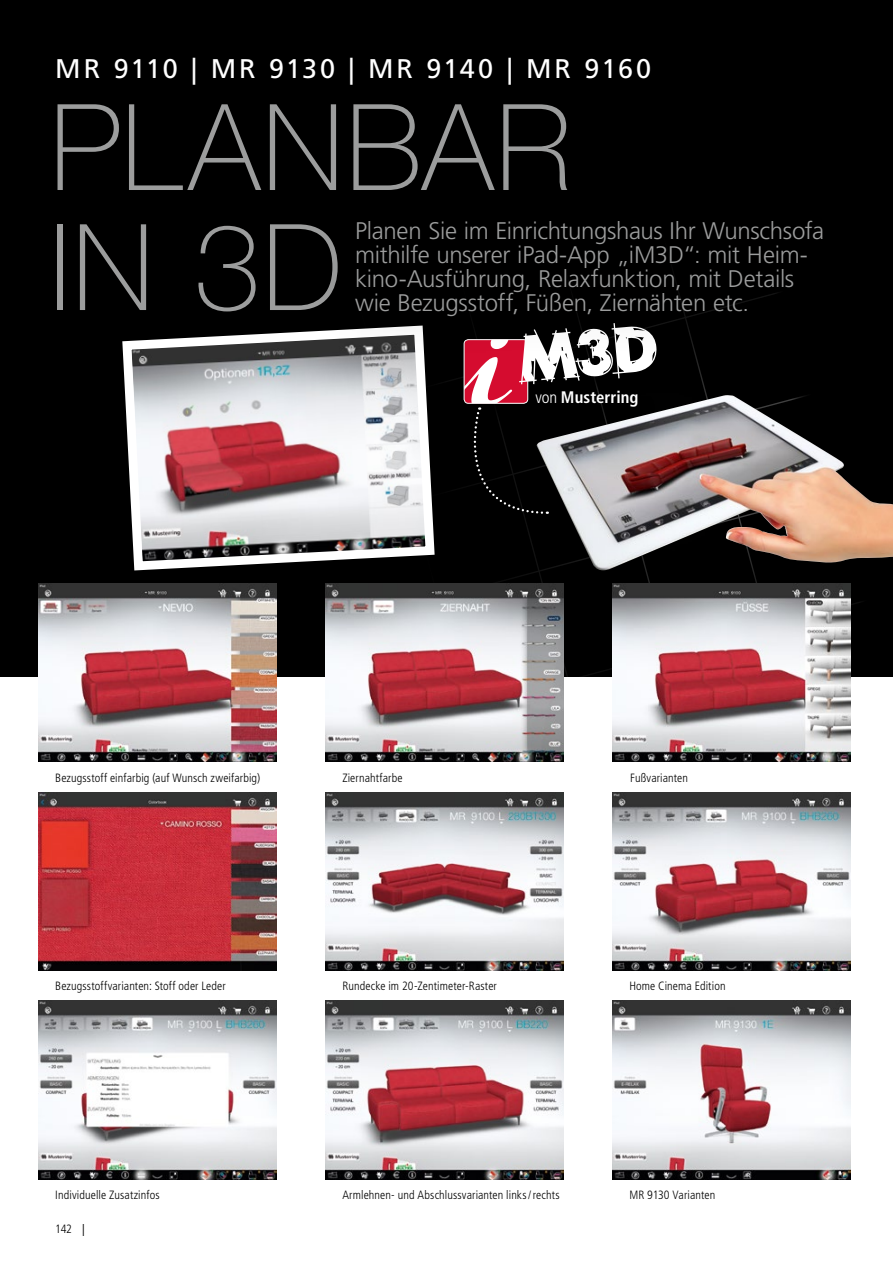
<style>
.page{position:relative;width:893px;height:1263px;background:#fff}
.page>*{position:absolute;margin:0;border:0;box-sizing:border-box;transform-origin:0 0}
.t1{font:100 120px/120px "Helvetica Neue";letter-spacing:.015em;color:#9c9d9d}
.t2{font:27px "Frutiger LT Std";letter-spacing:.07em;color:#fff}
.t3{font:300 24px/24px "Frutiger LT Std";letter-spacing:-.015em;color:#9c9d9d}
.t4{font:700 condensed 16.65px "Frutiger LT Std";letter-spacing:.005em;color:#fff}
.t5{font:300 condensed 12px "Frutiger LT Std";letter-spacing:.01em;color:#000}
.s1{font-weight:300}
.s2{font-stretch:normal}
</style>
<div class="page">
<div style="left:0;top:0;width:893px;height:676px;background:#000"></div>
<svg style="left:500px;top:531px;width:89px;height:223px"></svg>
<div style="left:538px;top:347px;width:249px;height:249px;background:#000;border-radius:50%"></div>
<img style="left:536px;top:395px;width:357px;height:175px">
<svg style="left:122px;top:331px;width:313px;height:240px;background:#b4a4a7"></svg>
<img style="left:38px;top:583px;width:238px;height:179px">
<img style="left:325px;top:583px;width:238px;height:179px">
<img style="left:612px;top:583px;width:238px;height:179px">
<img style="left:38px;top:792px;width:238px;height:179px">
<img style="left:325px;top:792px;width:238px;height:179px">
<img style="left:612px;top:792px;width:238px;height:179px">
<img style="left:38px;top:1001px;width:238px;height:178px">
<img style="left:325px;top:1001px;width:238px;height:178px">
<img style="left:612px;top:1001px;width:238px;height:178px">
<div style="left:311px;top:179px;width:553px;height:179px;background:#000"></div>
<svg style="left:462px;top:321px;width:197px;height:194px"></svg>
<h2 class="t2" style="left:55px;top:52px;width:597px">MR 9110 | MR 9130 | MR 9140 | MR 9160</h2>
<h1 class="t1" style="left:50px;top:87px;width:523px">PLANBAR<br>IN 3D</h1>
<h3 class="t3" style="left:355px;top:219px;width:471px">Planen Sie im Einrichtungshaus Ihr Wunschsofa mithilfe unserer iPad-App „iM3D“: mit Heim&shy;kino-Ausführung, Relaxfunktion, mit Details wie Bezugsstoff, Füßen, Ziernähten etc.</h3>
<h3 class="t4" style="left:535px;top:388px;width:105px"><span class="s1">von</span> Musterring</h3>
<p class="t5" style="left:55px;top:770px;width:207px">Bezugsstoff einfarbig (auf Wunsch zweifarbig)</p>
<p class="t5" style="left:342px;top:770px;width:62px">Ziernahtfarbe</p>
<p class="t5" style="left:630px;top:770px;width:59px">Fußvarianten</p>
<p class="t5" style="left:55px;top:979px;width:172px">Bezugsstoffvarianten: Stoff oder Leder</p>
<p class="t5" style="left:342px;top:979px;width:156px">Rundecke im 20-Zentimeter-Raster</p>
<p class="t5" style="left:629px;top:979px;width:98px">Home Cinema Edition</p>
<p class="t5" style="left:55px;top:1188px;width:106px">Individuelle Zusatzinfos</p>
<p class="t5" style="left:342px;top:1188px;width:219px">Armlehnen- und Abschlussvarianten links/rechts</p>
<p class="t5" style="left:629px;top:1188px;width:87px">MR 9130 Varianten</p>
<p class="t5" style="left:55px;top:1222px;width:31px">142 <span class="s2">|</span></p>
</div>
